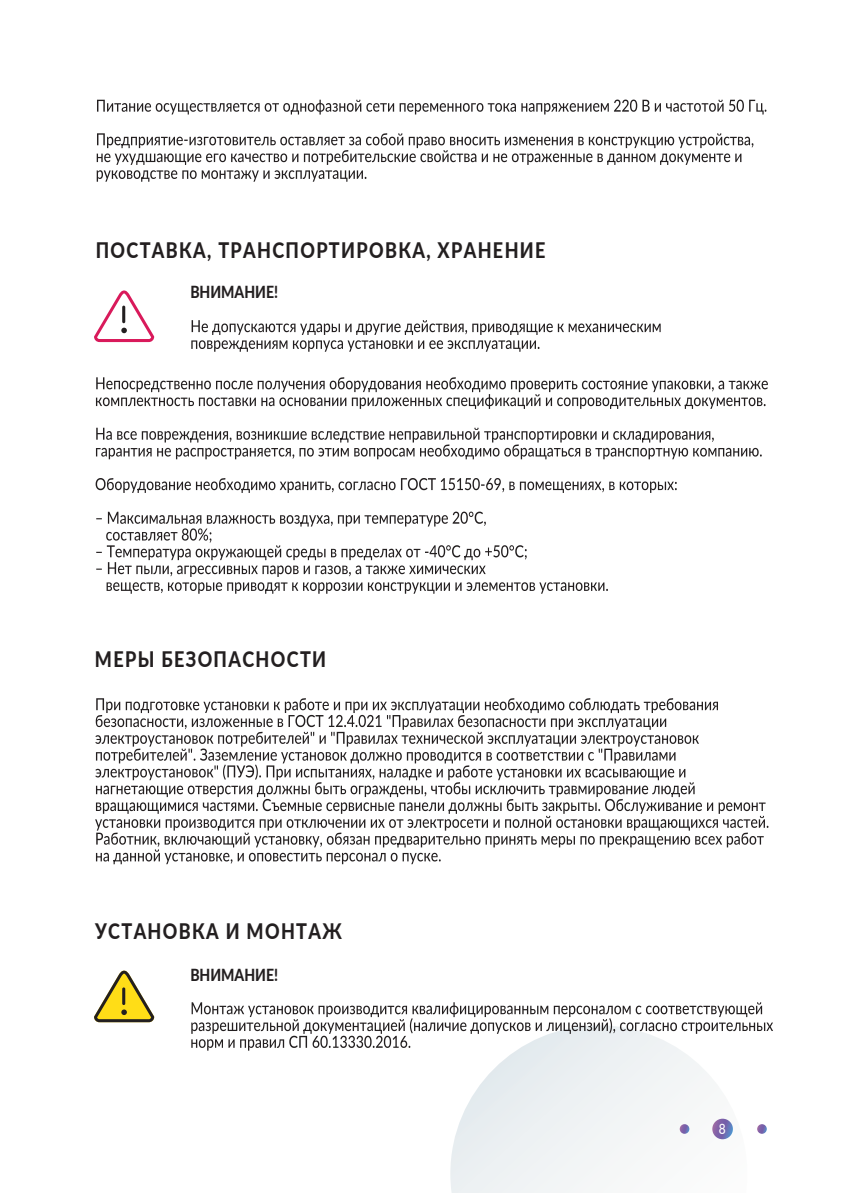
<style>
.page{position:relative;width:844px;height:1193px;background:#fff}
.page>*{position:absolute;margin:0;border:0;box-sizing:border-box;transform-origin:0 0}
.t1{font:800 21.4px "Lato";letter-spacing:.075em;color:#231f20;scale:.84 1}
.t2{font:800 16.6px "Lato";color:#231f20;scale:.84 1}
.t3{font:500 14.2px "Lato";color:#fff;scale:.84 1}
</style>
<div class="page">
<svg style="left:450px;top:1050px;width:283px;height:143px"></svg>
<svg style="left:712px;top:1118px;width:21px;height:21px"></svg>
<svg style="left:680px;top:1124px;width:9px;height:9px"></svg>
<svg style="left:757px;top:1124px;width:10px;height:9px"></svg>
<svg style="left:97px;top:100px;width:669px;height:15px"></svg>
<svg style="left:97px;top:133px;width:656px;height:49px"></svg>
<svg style="left:191px;top:320px;width:470px;height:32px"></svg>
<svg style="left:96px;top:377px;width:672px;height:32px"></svg>
<svg style="left:96px;top:428px;width:666px;height:31px"></svg>
<svg style="left:96px;top:478px;width:581px;height:15px"></svg>
<svg style="left:96px;top:511px;width:512px;height:83px"></svg>
<svg style="left:95px;top:698px;width:673px;height:166px"></svg>
<svg style="left:94px;top:290px;width:60px;height:52px"></svg>
<svg style="left:94px;top:970px;width:60px;height:52px"></svg>
<svg style="left:191px;top:1002px;width:582px;height:48px"></svg>
<p class="t1" style="left:96px;top:234px;width:537px">ПОСТАВКА, ТРАНСПОРТИРОВКА, ХРАНЕНИЕ</p>
<p class="t2" style="left:190px;top:280px;width:106px">ВНИМАНИЕ!</p>
<p class="t1" style="left:95px;top:643px;width:277px">МЕРЫ БЕЗОПАСНОСТИ</p>
<p class="t1" style="left:95px;top:915px;width:295px">УСТАНОВКА И МОНТАЖ</p>
<p class="t2" style="left:190px;top:962px;width:106px">ВНИМАНИЕ!</p>
<p class="t3" style="left:719px;top:1118px;width:10px">8</p>
</div>
